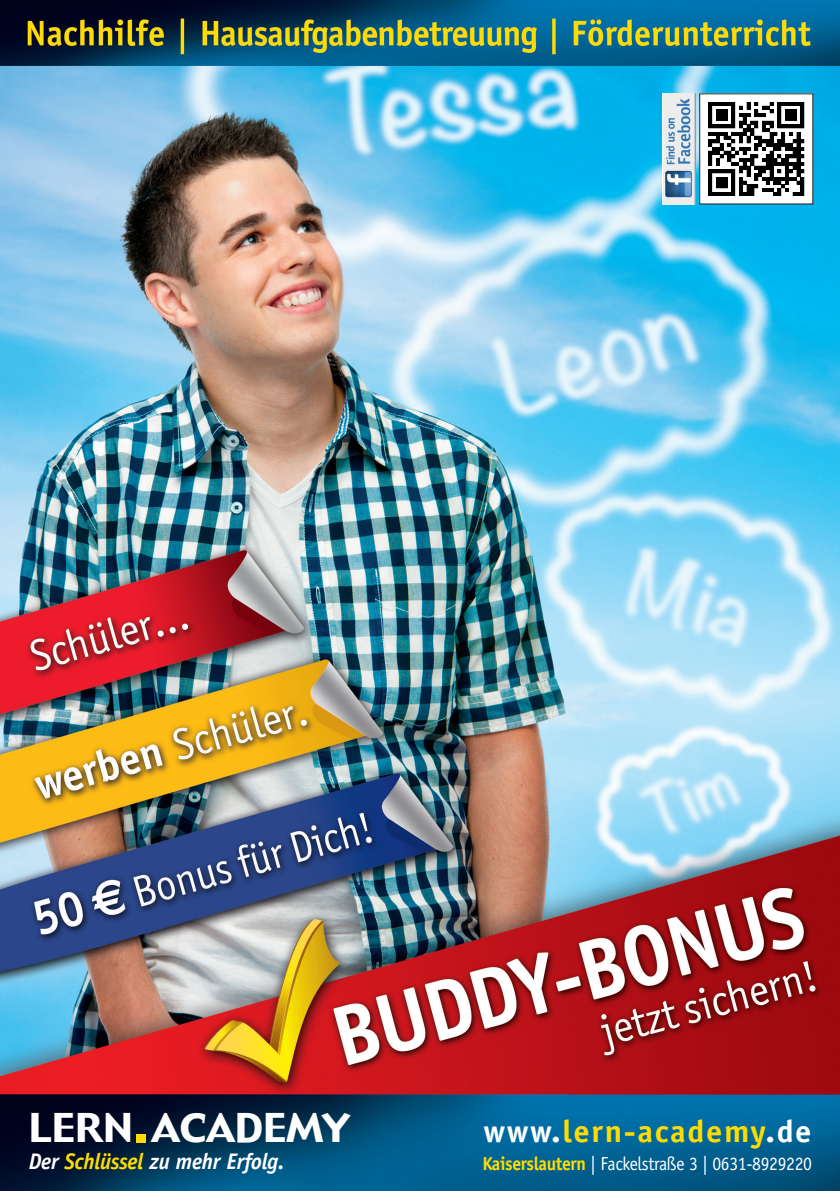
<style>
.page{position:relative;width:840px;height:1191px;background:#fff}
.page>*{position:absolute;margin:0;border:0;box-sizing:border-box;transform-origin:0 0}
.t1{font:38.8px "Gadget";color:#fff;scale:1.1 1}
.t2{font:700 31.2px "Officina Sans";letter-spacing:.05em;color:#ffdc01;scale:1.04 1}
.t3{font:italic 700 22.6px "Officina Sans";letter-spacing:-.01em;color:#fff;scale:.96 1}
.t4{font:19px "Officina Sans";letter-spacing:-.02em;color:#fff;scale:.93 1}
.s1{font-size:53.2px;color:#ffdc01}
.s2{color:#ffdc01}
.s3{color:#fff}
.s4{font-weight:700;color:#ffdc01}
</style>
<div class="page">
<img style="left:0;top:0;width:839px;height:1191px">
<div style="left:699px;top:94px;width:113px;height:110px;background:#fff"></div>
<svg style="left:708px;top:102px;width:95px;height:94px"></svg>
<img style="left:662px;top:94px;width:33px;height:110px">
<h1 class="t1" style="left:29px;top:1103px;width:293px">LERN<span class="s1">.</span>ACADEMY</h1>
<p class="t3" style="left:29px;top:1147px;width:268px">Der <span class="s2">Schlüssel</span> zu mehr Erfolg.</p>
<h2 class="t2" style="left:483px;top:1112px;width:317px"><span class="s3">www.</span>lern-academy<span class="s3">.de</span></h2>
<p class="t4" style="left:482px;top:1152px;width:356px"><span class="s4">Kaiserslautern</span> | Fackelstraße 3 | 0631-8929220</p>
</div>
